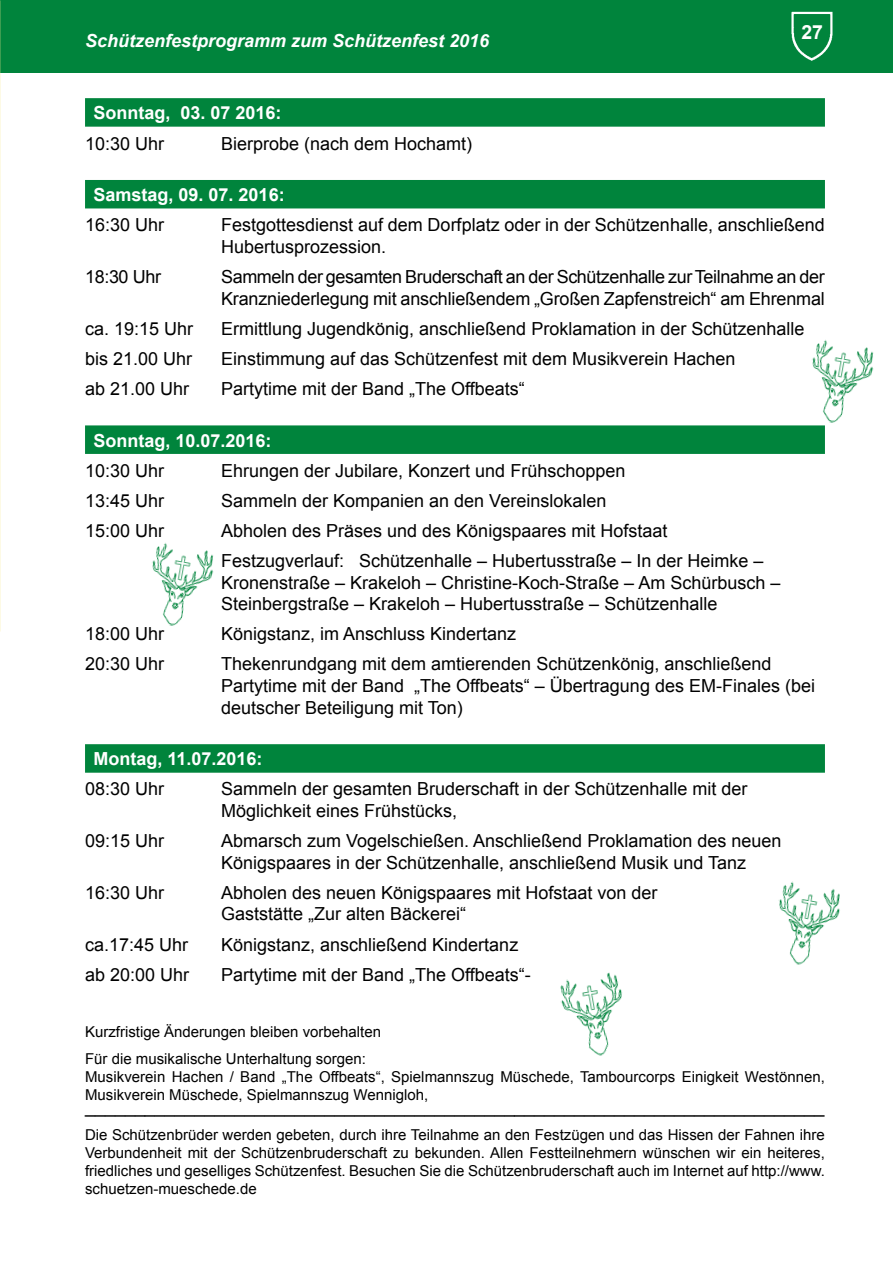
<style>
.page{position:relative;width:893px;height:1263px;background:#fff}
.page>*{position:absolute;margin:0;border:0;box-sizing:border-box;transform-origin:0 0}
.t1{font:700 19.5px "Arial";color:#fff}
.t2{font:18px/21.6px "Arial";color:#000}
.t3{font:700 18px "Arial";color:#fff}
.t4{font:italic 700 18px "Arial";color:#fff}
.t5{font:15px/18px "Arial";color:#000}
</style>
<div class="page">
<div style="left:0;top:0;width:893px;height:72px;background:#00843c"></div>
<img style="left:791px;top:11px;width:42px;height:50px">
<div style="left:85px;top:98px;width:740px;height:29px;background:#00843c"></div>
<div style="left:85px;top:180px;width:740px;height:28px;background:#00843c"></div>
<div style="left:85px;top:425px;width:740px;height:29px;background:#00843c"></div>
<div style="left:85px;top:744px;width:740px;height:29px;background:#00843c"></div>
<img style="left:560px;top:972px;width:62px;height:84px">
<img style="left:801px;top:339px;width:73px;height:87px">
<img style="left:152px;top:542px;width:62px;height:84px">
<img style="left:778px;top:881px;width:62px;height:84px">
<p class="t4" style="left:85px;top:28px;width:406px">Schützenfestprogramm zum Schützenfest 2016</p>
<p class="t1" style="left:801px;top:19px;width:23px">27</p>
<p class="t3" style="left:94px;top:101px;width:190px">Sonntag, 03. 07 2016:</p>
<p class="t2" style="left:85px;top:133px;width:81px">10:30 Uhr</p>
<p class="t2" style="left:221px;top:133px;width:253px">Bierprobe (nach dem Hochamt)</p>
<p class="t3" style="left:94px;top:183px;width:193px">Samstag, 09. 07. 2016:</p>
<p class="t2" style="left:85px;top:214px;width:81px">16:30 Uhr</p>
<p class="t2" style="left:221px;top:214px;width:605px">Festgottesdienst auf dem Dorfplatz oder in der Schützenhalle, anschließend<br>Hubertusprozession.</p>
<p class="t2" style="left:85px;top:266px;width:78px">18:30 Uhr</p>
<p class="t2" style="left:221px;top:266px;width:605px">Sammeln der gesamten Bruderschaft an der Schützenhalle zur Teilnahme an der<br>Kranzniederlegung mit anschließendem „Großen Zapfenstreich“ am Ehrenmal</p>
<p class="t2" style="left:85px;top:318px;width:110px">ca. 19:15 Uhr</p>
<p class="t2" style="left:221px;top:318px;width:585px">Ermittlung Jugendkönig, anschließend Proklamation in der Schützenhalle</p>
<p class="t2" style="left:85px;top:348px;width:109px">bis 21.00 Uhr</p>
<p class="t2" style="left:221px;top:348px;width:516px">Einstimmung auf das Schützenfest mit dem Musikverein Hachen</p>
<p class="t2" style="left:85px;top:378px;width:106px">ab 21.00 Uhr</p>
<p class="t2" style="left:221px;top:378px;width:305px">Partytime mit der Band „The Offbeats“</p>
<p class="t3" style="left:94px;top:428px;width:180px">Sonntag, 10.07.2016:</p>
<p class="t2" style="left:85px;top:460px;width:81px">10:30 Uhr</p>
<p class="t2" style="left:221px;top:460px;width:406px">Ehrungen der Jubilare, Konzert und Frühschoppen</p>
<p class="t2" style="left:85px;top:490px;width:81px">13:45 Uhr</p>
<p class="t2" style="left:221px;top:490px;width:387px">Sammeln der Kompanien an den Vereinslokalen</p>
<p class="t2" style="left:85px;top:520px;width:81px">15:00 Uhr</p>
<p class="t2" style="left:221px;top:516px;width:544px;line-height:30.2px">Abholen des Präses und des Königspaares mit Hofstaat<br>Festzugverlauf: Schützenhalle – Hubertusstraße – In der Heimke –</p>
<p class="t2" style="left:221px;top:572px;width:561px">Kronenstraße – Krakeloh – Christine-Koch-Straße – Am Schürbusch –<br>Steinbergstraße – Krakeloh – Hubertusstraße – Schützenhalle</p>
<p class="t2" style="left:85px;top:623px;width:81px">18:00 Uhr</p>
<p class="t2" style="left:221px;top:623px;width:297px">Königstanz, im Anschluss Kindertanz</p>
<p class="t2" style="left:85px;top:653px;width:81px">20:30 Uhr</p>
<p class="t2" style="left:221px;top:653px;width:595px">Thekenrundgang mit dem amtierenden Schützenkönig, anschließend<br>Partytime mit der Band „The Offbeats“ – Übertragung des EM-Finales (bei deutscher Beteiligung mit Ton)</p>
<p class="t3" style="left:94px;top:747px;width:171px">Montag, 11.07.2016:</p>
<p class="t2" style="left:85px;top:778px;width:81px">08:30 Uhr</p>
<p class="t2" style="left:221px;top:778px;width:528px">Sammeln der gesamten Bruderschaft in der Schützenhalle mit der<br>Möglichkeit eines Frühstücks,</p>
<p class="t2" style="left:85px;top:830px;width:81px">09:15 Uhr</p>
<p class="t2" style="left:221px;top:830px;width:562px">Abmarsch zum Vogelschießen. Anschließend Proklamation des neuen<br>Königspaares in der Schützenhalle, anschließend Musik und Tanz</p>
<p class="t2" style="left:85px;top:882px;width:81px">16:30 Uhr</p>
<p class="t2" style="left:221px;top:882px;width:438px">Abholen des neuen Königspaares mit Hofstaat von der<br>Gaststätte „Zur alten Bäckerei“</p>
<p class="t2" style="left:85px;top:933px;width:105px">ca.17:45 Uhr</p>
<p class="t2" style="left:221px;top:933px;width:299px">Königstanz, anschließend Kindertanz</p>
<p class="t2" style="left:85px;top:964px;width:106px">ab 20:00 Uhr</p>
<p class="t2" style="left:221px;top:964px;width:311px">Partytime mit der Band „The Offbeats“-</p>
<p class="t5" style="left:85px;top:1019px;width:297px;line-height:26.5px">Kurzfristige Änderungen bleiben vorbehalten<br>Für die musikalische Unterhaltung sorgen:</p>
<p class="t5" style="left:85px;top:1068px;width:741px">Musikverein Hachen / Band „The Offbeats“, Spielmannszug Müschede, Tambourcorps Einigkeit Westönnen,<br>Musikverein Müschede, Spielmannszug Wennigloh,</p>
<p class="t2" style="left:85px;top:1096px;width:741px">__________________________________________________________________________</p>
<p class="t5" style="left:85px;top:1126px;width:741px;text-align:justify">Die Schützenbrüder werden gebeten, durch ihre Teilnahme an den Festzügen und das Hissen der Fahnen ihre Verbundenheit mit der Schützenbruderschaft zu bekunden. Allen Festteilnehmern wünschen wir ein heiteres, friedliches und geselliges Schützenfest. Besuchen Sie die Schützenbruderschaft auch im Internet auf http://www. schuetzen-mueschede.de</p>
</div>
